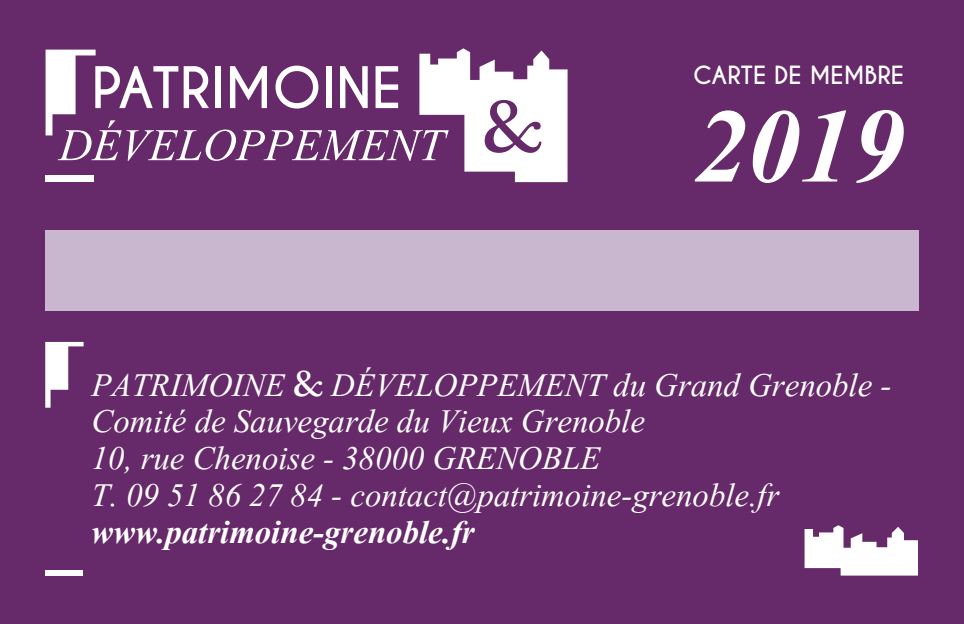
<style>
.page{position:relative;width:964px;height:624px;background:#662969}
.page>*{position:absolute;margin:0;border:0;box-sizing:border-box;transform-origin:0 0}
.t1{font:700 130.4px "Vijaya";color:#fff}
.t2{font:40.8px/36.8px "Vijaya";color:#fff}
.t3{font:700 40.8px "Vijaya";color:#fff}
.t4{font:700 23.6px "Caviar Dreams";color:#fff}
.s1{font-family:"Plantagenet Cherokee"}
</style>
<div class="page">
<div style="left:45px;top:175px;width:49px;height:7px;background:#fff"></div>
<svg style="left:46px;top:48px;width:521px;height:134px"></svg>
<div style="left:45px;top:570px;width:38px;height:5px;background:#fff"></div>
<svg style="left:45px;top:342px;width:39px;height:65px"></svg>
<svg style="left:804px;top:525px;width:114px;height:50px"></svg>
<div style="left:45px;top:230px;width:874px;height:81px;background:#c8b7ce"></div>
<p class="t4" style="left:693px;top:60px;width:212px">CARTE DE MEMBRE</p>
<p class="t1" style="left:694px;top:43px;width:211px">2019</p>
<p class="t2" style="left:92px;top:361px;width:801px">PATRIMOINE <span class="s1">&amp;</span> DÉVELOPPEMENT du Grand Grenoble -<br>Comité de Sauvegarde du Vieux Grenoble</p>
<p class="t2" style="left:92px;top:435px;width:510px">10, rue Chenoise - 38000 GRENOBLE</p>
<p class="t2" style="left:92px;top:472px;width:689px">T. 09 51 86 27 84 - contact@patrimoine-grenoble.fr</p>
<p class="t3" style="left:92px;top:499px;width:385px">www.patrimoine-grenoble.fr</p>
</div>
